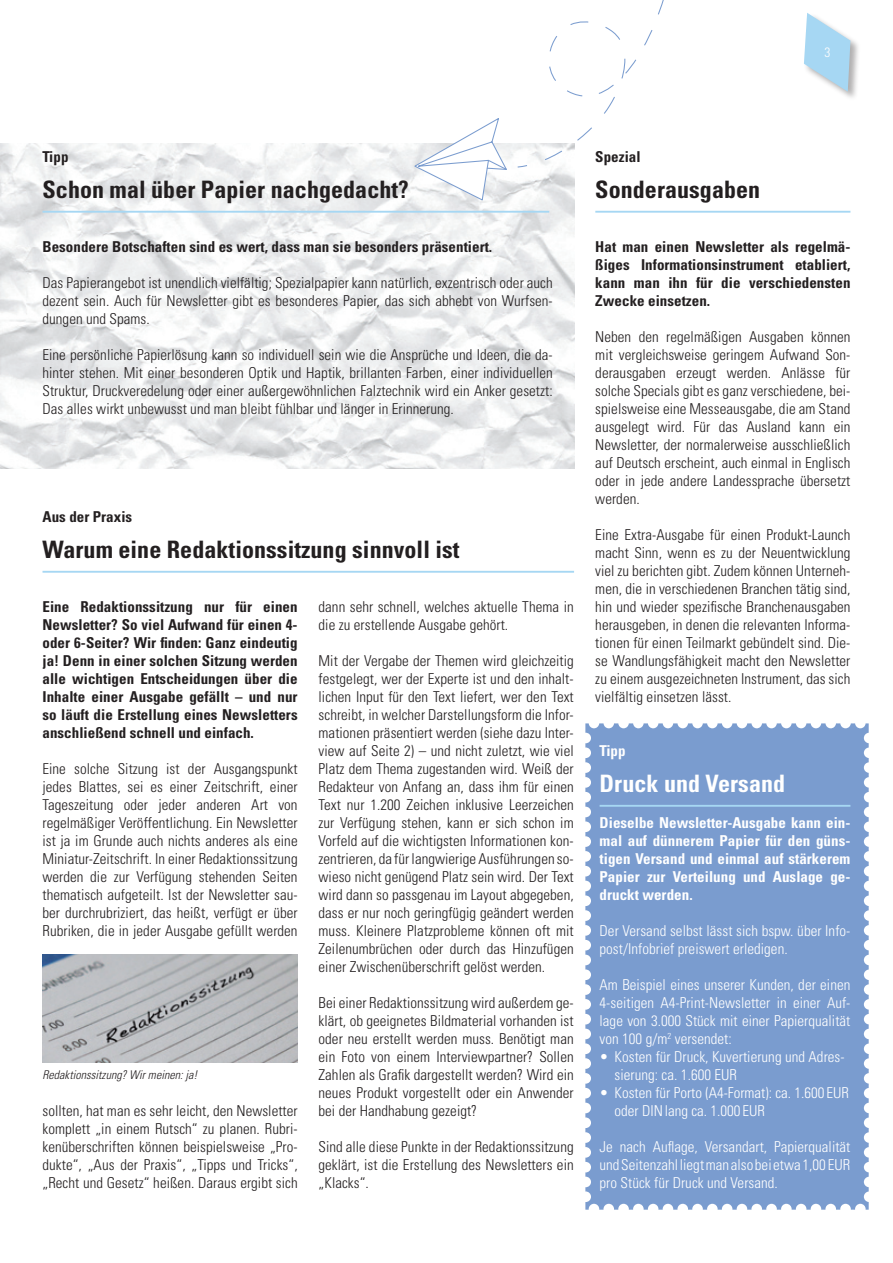
<style>
.page{position:relative;width:893px;height:1263px;background:#fff}
.page>*{position:absolute;margin:0;border:0;box-sizing:border-box;transform-origin:0 0}
.t1{font:700 condensed 24px "Univers LT Std";letter-spacing:.005em;color:#231f20}
.t2{font:700 condensed 24px "Univers LT Std";letter-spacing:.005em;color:#fff}
.t3{font:300 condensed 15px/18px "Univers LT Std";letter-spacing:.005em;color:#231f20;text-align:justify}
.t4{font:700 condensed 15px/18px "Univers LT Std";letter-spacing:.005em;color:#231f20;text-align:justify}
.t5{font:300 condensed 15px/18px "Univers LT Std";letter-spacing:.005em;color:#fff}
.t6{font:700 condensed 15px/18px "Univers LT Std";letter-spacing:.005em;color:#fff;text-align:justify}
.t7{font:300 condensed 13.5px "Univers LT Std";color:#fff}
.t8{font:italic 300 condensed 12px "Univers LT Std";letter-spacing:.005em;color:#231f20}
</style>
<div class="page">
<div style="left:803px;top:12px;width:57px;height:88px;background:#231f20;opacity:.35"></div>
<svg style="left:804px;top:13px;width:46px;height:79px"></svg>
<img style="left:0;top:144px;width:574px;height:324px">
<div style="left:585px;top:723px;width:284px;height:487px;background:#7a9ccf"></div>
<svg style="left:410px;top:118px;width:99px;height:83px"></svg>
<svg style="left:516px;top:0;width:148px;height:168px"></svg>
<hr style="left:595px;top:211px;width:255px;height:2px;background:#a6d7f3">
<hr style="left:43px;top:571px;width:531px;height:2px;background:#a6d7f3">
<hr style="left:43px;top:211px;width:506px;height:2px;background:#a6d7f3">
<hr style="left:600px;top:805px;width:250px;height:2px;background:#a6d7f3">
<img style="left:43px;top:954px;width:255px;height:108px">
<p class="t7" style="left:824px;top:44px;width:7px">3</p>
<p class="t4" style="left:43px;top:148px;width:28px">Tipp</p>
<h1 class="t1" style="left:43px;top:175px;width:368px">Schon mal über Papier nachgedacht?</h1>
<p class="t4" style="left:43px;top:238px;width:451px">Besondere Botschaften sind es wert, dass man sie besonders präsentiert.</p>
<p class="t3" style="left:43px;top:274px;width:512px">Das Papierangebot ist unendlich vielfältig; Spezialpapier kann natürlich, exzentrisch oder auch dezent sein. Auch für Newsletter gibt es besonderes Papier, das sich abhebt von Wurfsen&shy;dungen und Spams.</p>
<p class="t3" style="left:43px;top:346px;width:512px">Eine persönliche Papierlösung kann so individuell sein wie die Ansprüche und Ideen, die da&shy;hinter stehen. Mit einer besonderen Optik und Haptik, brillanten Farben, einer individuellen Struktur, Druckveredelung oder einer außergewöhnlichen Falztechnik wird ein Anker gesetzt:<br>Das alles wirkt unbewusst und man bleibt fühlbar und länger in Erinnerung.</p>
<p class="t4" style="left:43px;top:508px;width:91px">Aus der Praxis</p>
<h1 class="t1" style="left:43px;top:535px;width:419px">Warum eine Redaktionssitzung sinnvoll ist</h1>
<p class="t4" style="left:43px;top:598px;width:257px">Eine Redaktionssitzung nur für einen Newsletter? So viel Aufwand für einen 4- oder 6-Seiter? Wir finden: Ganz eindeutig ja! Denn in einer solchen Sitzung werden alle wichtigen Entscheidungen über die Inhalte einer Ausgabe gefällt – und nur so läuft die Erstellung eines Newsletters anschließend schnell und einfach.</p>
<p class="t3" style="left:43px;top:760px;width:257px">Eine solche Sitzung ist der Ausgangspunkt jedes Blattes, sei es einer Zeitschrift, einer Tageszeitung oder jeder anderen Art von regelmäßiger Veröffentlichung. Ein Newsletter ist ja im Grunde auch nichts anderes als eine Miniatur-Zeitschrift. In einer Redaktionssitzung werden die zur Verfügung stehenden Seiten thematisch aufgeteilt. Ist der Newsletter sau&shy;ber durchrubriziert, das heißt, verfügt er über Rubriken, die in jeder Ausgabe gefüllt werden</p>
<p class="t8" style="left:43px;top:1068px;width:157px">Redaktionssitzung? Wir meinen: ja!</p>
<p class="t3" style="left:43px;top:1102px;width:257px">sollten, hat man es sehr leicht, den Newsletter komplett „in einem Rutsch“ zu planen. Rubri&shy;kenüberschriften können beispielsweise „Pro&shy;dukte“, „Aus der Praxis“, „Tipps und Tricks“, „Recht und Gesetz“ heißen. Daraus ergibt sich</p>
<p class="t3" style="left:319px;top:598px;width:257px">dann sehr schnell, welches aktuelle Thema in die zu erstellende Ausgabe gehört.</p>
<p class="t3" style="left:319px;top:652px;width:257px">Mit der Vergabe der Themen wird gleichzeitig festgelegt, wer der Experte ist und den inhalt&shy;lichen Input für den Text liefert, wer den Text schreibt, in welcher Darstellungsform die Infor&shy;mationen präsentiert werden (siehe dazu Inter&shy;view auf Seite 2) – und nicht zuletzt, wie viel Platz dem Thema zugestanden wird. Weiß der Redakteur von Anfang an, dass ihm für einen Text nur 1.200 Zeichen inklusive Leerzeichen zur Verfügung stehen, kann er sich schon im Vorfeld auf die wichtigsten Informationen kon&shy;zentrieren, da für langwierige Ausführungen so&shy;wieso nicht genügend Platz sein wird. Der Text wird dann so passgenau im Layout abgegeben, dass er nur noch geringfügig geändert werden muss. Kleinere Platzprobleme können oft mit Zeilenumbrüchen oder durch das Hinzufügen einer Zwischenüberschrift gelöst werden.</p>
<p class="t3" style="left:319px;top:994px;width:257px">Bei einer Redaktionssitzung wird außerdem ge&shy;klärt, ob geeignetes Bildmaterial vorhanden ist oder neu erstellt werden muss. Benötigt man ein Foto von einem Interviewpartner? Sollen Zahlen als Grafik dargestellt werden? Wird ein neues Produkt vorgestellt oder ein Anwender bei der Handhabung gezeigt?</p>
<p class="t3" style="left:319px;top:1138px;width:257px">Sind alle diese Punkte in der Redaktionssitzung geklärt, ist die Erstellung des Newsletters ein „Klacks“.</p>
<p class="t4" style="left:595px;top:148px;width:47px">Spezial</p>
<h1 class="t1" style="left:595px;top:175px;width:166px">Sonderausgaben</h1>
<p class="t4" style="left:595px;top:238px;width:257px">Hat man einen Newsletter als regelmä&shy;ßiges Informationsinstrument etabliert, kann man ihn für die verschiedensten Zwecke einsetzen.</p>
<p class="t3" style="left:595px;top:328px;width:257px">Neben den regelmäßigen Ausgaben können mit vergleichsweise geringem Aufwand Son&shy;derausgaben erzeugt werden. Anlässe für solche Specials gibt es ganz verschiedene, bei&shy;spielsweise eine Messeausgabe, die am Stand ausgelegt wird. Für das Ausland kann ein Newsletter, der normalerweise ausschließlich auf Deutsch erscheint, auch einmal in Englisch oder in jede andere Landessprache übersetzt werden.</p>
<p class="t3" style="left:595px;top:526px;width:257px">Eine Extra-Ausgabe für einen Produkt-Launch macht Sinn, wenn es zu der Neuentwicklung viel zu berichten gibt. Zudem können Unterneh&shy;men, die in verschiedenen Branchen tätig sind, hin und wieder spezifische Branchenausgaben herausgeben, in denen die relevanten Informa&shy;tionen für einen Teilmarkt gebündelt sind. Die&shy;se Wandlungsfähigkeit macht den Newsletter zu einem ausgezeichneten Instrument, das sich vielfältig einsetzen lässt.</p>
<p class="t6" style="left:600px;top:742px;width:28px">Tipp</p>
<h1 class="t2" style="left:600px;top:769px;width:187px">Druck und Versand</h1>
<p class="t6" style="left:600px;top:814px;width:252px">Dieselbe Newsletter-Ausgabe kann ein&shy;mal auf dünnerem Papier für den güns&shy;tigen Versand und einmal auf stärkerem Papier zur Verteilung und Auslage ge&shy;druckt werden.</p>
<p class="t5" style="left:600px;top:922px;width:252px">Der Versand selbst lässt sich bspw. über Info&shy;post/Infobrief preiswert erledigen.</p>
<p class="t5" style="left:600px;top:976px;width:252px;text-align:justify">Am Beispiel eines unserer Kunden, der einen 4-seitigen A4-Print-Newsletter in einer Auf&shy;lage von 3.000 Stück mit einer Papierqualität von 100 g/m<sup>2</sup> versendet:</p>
<p class="t5" style="left:615px;top:1048px;width:232px;text-indent:-15px">• Kosten für Druck, Kuvertierung und Adres&shy;sierung: ca. 1.600 EUR</p>
<p class="t5" style="left:615px;top:1084px;width:236px;text-indent:-15px">• Kosten für Porto (A4-Format): ca. 1.600 EUR oder DINlang ca. 1.000 EUR</p>
<p class="t5" style="left:600px;top:1138px;width:252px;text-align:justify">Je nach Auflage, Versandart, Papierqualität und Seitenzahl liegt man also bei etwa 1,00 EUR pro Stück für Druck und Versand.</p>
</div>
